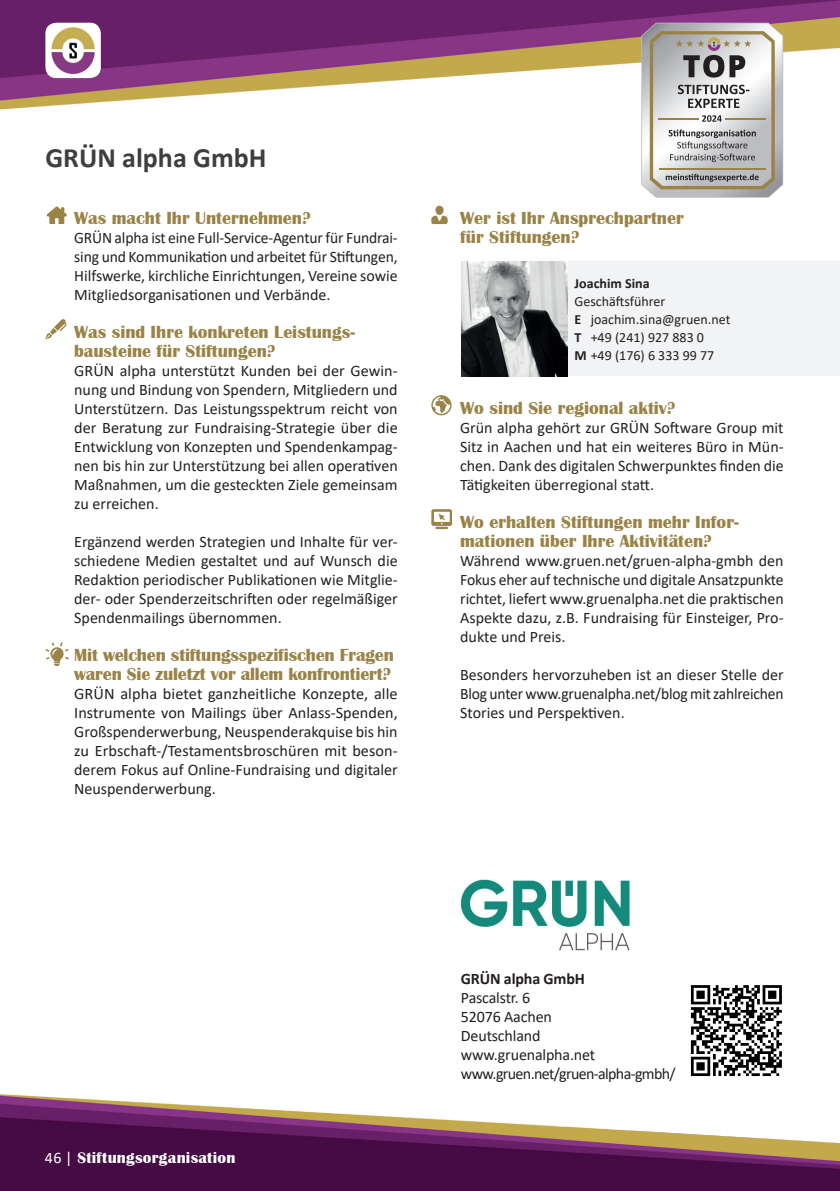
<style>
.page{position:relative;width:840px;height:1191px;background:#fff}
.page>*{position:absolute;margin:0;border:0;box-sizing:border-box;transform-origin:0 0}
.t1{font:700 28px "Calibri";color:#3e3e3f}
.t2{font:700 18px/19px "Britannic";color:#9a8347}
.t3{font:16px/19px "Calibri";color:#231f20;text-align:justify}
.t4{font:700 16px "Britannic";letter-spacing:.015em;color:#fff}
.t5{font:700 16px "Calibri";letter-spacing:-.01em;color:#231f20}
.t6{font:14px/18px "Calibri";color:#231f20}
.t7{font:700 14px "Calibri";color:#231f20}
.s1{font-weight:700}
.s2{font-family:"Calibri";font-weight:400}
</style>
<div class="page">
<img style="left:0;top:0;width:839px;height:155px">
<img style="left:0;top:1094px;width:839px;height:97px">
<img style="left:45px;top:23px;width:56px;height:55px">
<div style="left:461px;top:261px;width:378px;height:115px;background:#f2f3f4"></div>
<img style="left:461px;top:261px;width:106px;height:115px">
<img style="left:461px;top:879px;width:169px;height:72px">
<svg style="left:551px;top:985px;width:288px;height:158px"></svg>
<svg style="left:431px;top:215px;width:16px;height:9px"></svg>
<div style="left:435px;top:206px;width:8px;height:9px;background:#9a8347;border-radius:4px"></div>
<svg style="left:431px;top:395px;width:20px;height:20px"></svg>
<svg style="left:431px;top:509px;width:21px;height:20px"></svg>
<svg style="left:45px;top:642px;width:24px;height:24px"></svg>
<svg style="left:45px;top:319px;width:22px;height:20px"></svg>
<svg style="left:47px;top:206px;width:20px;height:18px"></svg>
<svg style="left:640px;top:21px;width:143px;height:177px"></svg>
<h1 class="t1" style="left:45px;top:138px;width:222px">GRÜN alpha GmbH</h1>
<p class="t2" style="left:74px;top:209px;width:238px">Was macht Ihr Unternehmen?</p>
<p class="t3" style="left:74px;top:228px;width:325px">GRÜN alpha ist eine Full-Service-Agentur für Fundrai&shy;sing und Kommunikation und arbeitet für Stiftungen, Hilfswerke, kirchliche Einrichtungen, Vereine sowie Mitgliedsorganisationen und Verbände.</p>
<p class="t2" style="left:74px;top:323px;width:282px">Was sind Ihre konkreten Leistungs&shy;bausteine für Stiftungen?</p>
<p class="t3" style="left:74px;top:361px;width:325px">GRÜN alpha unterstützt Kunden bei der Gewin&shy;nung und Bindung von Spendern, Mitgliedern und Unterstützern. Das Leistungsspektrum reicht von der Beratung zur Fundraising-Strategie über die Entwicklung von Konzepten und Spendenkampag&shy;nen bis hin zur Unterstützung bei allen operativen Maßnahmen, um die gesteckten Ziele gemeinsam zu erreichen.</p>
<p class="t3" style="left:74px;top:532px;width:325px">Ergänzend werden Strategien und Inhalte für ver&shy;schiedene Medien gestaltet und auf Wunsch die Redaktion periodischer Publikationen wie Mitglie&shy;der- oder Spenderzeitschriften oder regelmäßiger Spendenmailings übernommen.</p>
<p class="t2" style="left:74px;top:646px;width:321px">Mit welchen stiftungsspezifischen Fragen waren Sie zuletzt vor allem konfrontiert?</p>
<p class="t3" style="left:74px;top:684px;width:325px">GRÜN alpha bietet ganzheitliche Konzepte, alle Instrumente von Mailings über Anlass-Spenden, Großspenderwerbung, Neuspenderakquise bis hin zu Erbschaft-/Testamentsbroschüren mit beson&shy;derem Fokus auf Online-Fundraising und digitaler Neuspenderwerbung.</p>
<p class="t2" style="left:460px;top:209px;width:225px">Wer ist Ihr Ansprechpartner für Stiftungen?</p>
<p class="t7" style="left:574px;top:273px;width:76px">Joachim Sina</p>
<p class="t6" style="left:574px;top:292px;width:157px">Geschäftsführer<br><span class="s1">E</span> joachim.sina@gruen.net<br><span class="s1">T</span> +49 (241) 927 883 0<br><span class="s1">M</span> +49 (176) 6 333 99 77</p>
<p class="t2" style="left:460px;top:399px;width:216px">Wo sind Sie regional aktiv?</p>
<p class="t3" style="left:460px;top:418px;width:325px">Grün alpha gehört zur GRÜN Software Group mit Sitz in Aachen und hat ein weiteres Büro in Mün&shy;chen. Dank des digitalen Schwerpunktes finden die Tätigkeiten überregional statt.</p>
<p class="t2" style="left:460px;top:513px;width:280px">Wo erhalten Stiftungen mehr Infor&shy;mationen über Ihre Aktivitäten?</p>
<p class="t3" style="left:460px;top:551px;width:325px">Während www.gruen.net/gruen-alpha-gmbh den Fokus eher auf technische und digitale Ansatzpunkte richtet, liefert www.gruenalpha.net die praktischen Aspekte dazu, z.B. Fundraising für Einsteiger, Pro&shy;dukte und Preis.</p>
<p class="t3" style="left:460px;top:665px;width:325px">Besonders hervorzuheben ist an dieser Stelle der Blog unter www.gruenalpha.net/blog mit zahlreichen Stories und Perspektiven.</p>
<p class="t4" style="left:45px;top:1149px;width:192px"><span class="s2">46 |</span> Stiftungsorganisation</p>
<p class="t5" style="left:460px;top:967px;width:125px">GRÜN alpha GmbH</p>
<p class="t3" style="left:460px;top:988px;width:216px;text-align:left">Pascalstr. 6<br>52076 Aachen<br>Deutschland www.gruenalpha.net www.gruen.net/gruen-alpha-gmbh/</p>
</div>
